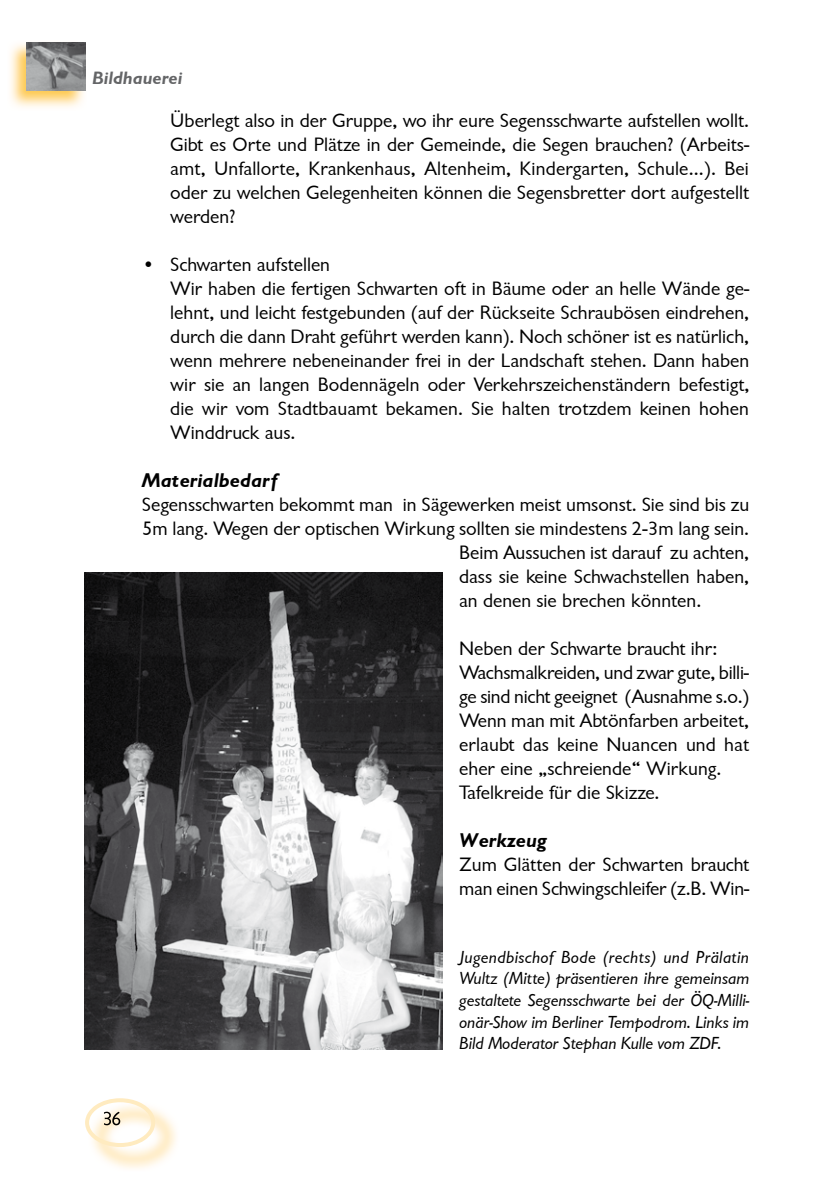
<style>
.page{position:relative;width:840px;height:1191px;background:#fff}
.page>*{position:absolute;margin:0;border:0;box-sizing:border-box;transform-origin:0 0}
.t1{font:20px/24px "Garrison Sans";color:#000}
.t2{font:20px "Garrison Sans BOLDITALIC";color:#000}
.t3{font:18px/21.6px "Garrison Sans ITALIC";color:#000;text-align:justify}
.t4{font:18px "Garrison Sans BOLDITALIC";color:#646567}
</style>
<div class="page">
<svg style="left:85px;top:1098px;width:70px;height:49px"></svg>
<img style="left:10px;top:42px;width:76px;height:65px">
<img style="left:26px;top:42px;width:59px;height:49px">
<img style="left:84px;top:573px;width:358px;height:476px">
<p class="t4" style="left:92px;top:67px;width:92px">Bildhauerei</p>
<p class="t1" style="left:170px;top:109px;width:580px;text-align:justify">Überlegt also in der Gruppe, wo ihr eure Segensschwarte aufstellen wollt.<br>Gibt es Orte und Plätze in der Gemeinde, die Segen brauchen? (Arbeits&shy;amt, Unfallorte, Krankenhaus, Altenheim, Kindergarten, Schule...). Bei oder zu welchen Gelegenheiten können die Segensbretter dort aufgestellt werden?</p>
<p class="t1" style="left:170px;top:253px;width:580px;text-indent:-28px">• Schwarten aufstellen<br>Wir haben die fertigen Schwarten oft in Bäume oder an helle Wände ge&shy;lehnt, und leicht festgebunden (auf der Rückseite Schraubösen eindrehen, durch die dann Draht geführt werden kann). Noch schöner ist es natürlich, wenn mehrere nebeneinander frei in der Landschaft stehen. Dann haben wir sie an langen Bodennägeln oder Verkehrszeichenständern befestigt, die wir vom Stadtbauamt bekamen. Sie halten trotzdem keinen hohen Winddruck aus.</p>
<p class="t2" style="left:142px;top:469px;width:137px">Materialbedarf</p>
<p class="t1" style="left:142px;top:493px;width:608px">Segensschwarten bekommt man in Sägewerken meist umsonst. Sie sind bis zu</p>
<p class="t1" style="left:142px;top:517px;width:608px">5m lang. Wegen der optischen Wirkung sollten sie mindestens 2-3m lang sein.</p>
<p class="t1" style="left:459px;top:541px;width:291px">Beim Aussuchen ist darauf zu achten,</p>
<p class="t1" style="left:459px;top:565px;width:291px">dass sie keine Schwachstellen haben,</p>
<p class="t1" style="left:459px;top:589px;width:243px">an denen sie brechen könnten.</p>
<p class="t1" style="left:459px;top:637px;width:291px">Neben der Schwarte braucht ihr:<br>Wachsmalkreiden, und zwar gute, billi&shy;ge sind nicht geeignet (Ausnahme s.o.)<br>Wenn man mit Abtönfarben arbeitet, erlaubt das keine Nuancen und hat eher eine „schreiende“ Wirkung.<br>Tafelkreide für die Skizze.</p>
<p class="t2" style="left:459px;top:829px;width:89px">Werkzeug</p>
<p class="t1" style="left:459px;top:853px;width:291px">Zum Glätten der Schwarten braucht man einen Schwingschleifer (z.B. Win-</p>
<p class="t3" style="left:459px;top:946px;width:291px">Jugendbischof Bode (rechts) und Prälatin Wultz (Mitte) präsentieren ihre gemeinsam gestaltete Segensschwarte bei der ÖQ-Milli&shy;onär-Show im Berliner Tempodrom. Links im Bild Moderator Stephan Kulle vom ZDF.</p>
</div>
